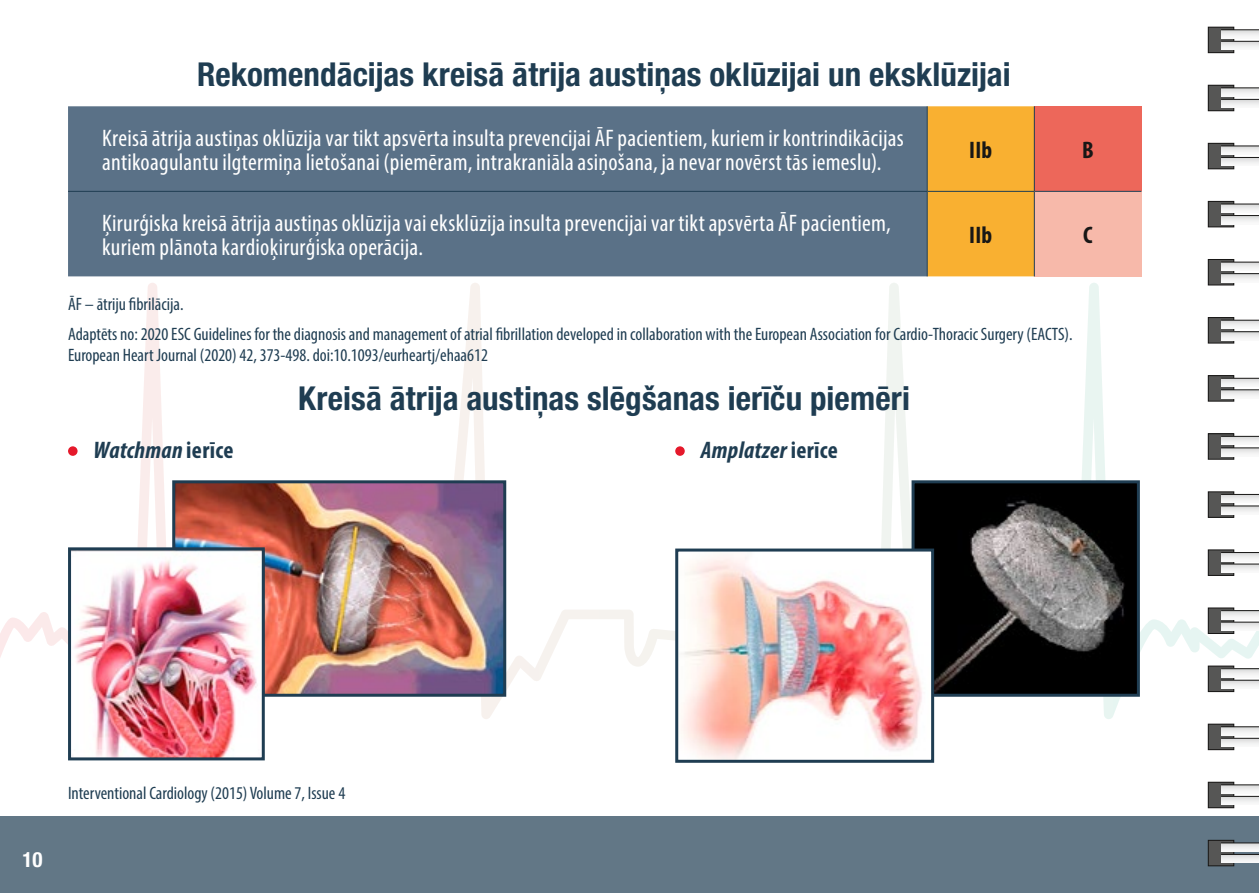
<style>
.page{position:relative;width:1259px;height:893px;background:#fff}
.page>*{position:absolute;margin:0;border:0;box-sizing:border-box;transform-origin:0 0}
.t1{font:700 condensed 33px "Helvetica Neue LT Pro";color:#1f3d52}
.t2{font:condensed 24px/24px "Myriad Pro";letter-spacing:.01em;color:#fff}
.t3{font:italic 700 condensed 24px "Myriad Pro";letter-spacing:.015em;color:#1f3d52}
.t4{font:700 condensed 24px "Myriad Pro";letter-spacing:.005em;color:#181716}
.t5{font:700 condensed 21px "Helvetica Neue LT Pro";color:#fff}
.t6{font:condensed 18px/29.4px "Myriad Pro";color:#1f3d52}
.s1{font-style:normal}
</style>
<div class="page">
<svg style="left:0;top:283px;width:1259px;height:436px"></svg>
<div style="left:0;top:816px;width:1259px;height:77px;background:#627786"></div>
<div style="left:68px;top:106px;width:858px;height:170px;background:#5a7187"></div>
<div style="left:927px;top:106px;width:106px;height:170px;background:#f9b031"></div>
<div style="left:1034px;top:106px;width:107px;height:85px;background:#ed675a"></div>
<div style="left:1034px;top:191px;width:107px;height:85px;background:#f7b9aa"></div>
<hr style="left:926px;top:106px;width:1px;height:85px;background:#1f3d52">
<hr style="left:1033px;top:106px;width:2px;height:85px;background:#1f3d52">
<hr style="left:68px;top:191px;width:859px;height:1px;background:#1f3d52">
<hr style="left:927px;top:191px;width:107px;height:1px;background:#1f3d52">
<hr style="left:926px;top:192px;width:1px;height:84px;background:#1f3d52">
<hr style="left:1034px;top:191px;width:107px;height:1px;background:#1f3d52">
<hr style="left:1033px;top:192px;width:2px;height:84px;background:#1f3d52">
<div style="left:68px;top:446px;width:10px;height:10px;background:#e5192b;border-radius:50%"></div>
<div style="left:675px;top:446px;width:10px;height:10px;background:#e5192b;border-radius:50%"></div>
<img style="left:915px;top:484px;width:221px;height:209px">
<div style="left:911px;top:480px;width:229px;height:217px;border:3px solid #1f3d52"></div>
<img style="left:176px;top:484px;width:326px;height:209px">
<div style="left:172px;top:480px;width:334px;height:217px;border:3px solid #1f3d52"></div>
<img style="left:72px;top:551px;width:189px;height:205px">
<div style="left:68px;top:547px;width:197px;height:213px;border:3px solid #1f3d52"></div>
<img style="left:679px;top:553px;width:251px;height:206px">
<div style="left:675px;top:549px;width:259px;height:214px;border:3px solid #1f3d52"></div>
<div style="left:1208px;top:840px;width:25px;height:26px;background:#565655"></div>
<div style="left:1208px;top:840px;width:26px;height:26px;border:1px solid #181716"></div>
<div style="left:1208px;top:782px;width:25px;height:26px;background:#565655"></div>
<div style="left:1208px;top:782px;width:26px;height:26px;border:1px solid #181716"></div>
<div style="left:1208px;top:724px;width:25px;height:26px;background:#565655"></div>
<div style="left:1208px;top:724px;width:26px;height:26px;border:1px solid #181716"></div>
<div style="left:1208px;top:666px;width:25px;height:26px;background:#565655"></div>
<div style="left:1208px;top:666px;width:26px;height:26px;border:1px solid #181716"></div>
<div style="left:1208px;top:608px;width:25px;height:25px;background:#565655"></div>
<div style="left:1208px;top:608px;width:26px;height:26px;border:1px solid #181716"></div>
<div style="left:1208px;top:550px;width:25px;height:25px;background:#565655"></div>
<div style="left:1208px;top:550px;width:26px;height:26px;border:1px solid #181716"></div>
<div style="left:1208px;top:492px;width:25px;height:25px;background:#565655"></div>
<div style="left:1208px;top:491px;width:26px;height:27px;border:1px solid #181716"></div>
<div style="left:1208px;top:434px;width:25px;height:25px;background:#565655"></div>
<div style="left:1208px;top:433px;width:26px;height:27px;border:1px solid #181716"></div>
<div style="left:1208px;top:376px;width:25px;height:25px;background:#565655"></div>
<div style="left:1208px;top:375px;width:26px;height:26px;border:1px solid #181716"></div>
<div style="left:1208px;top:318px;width:25px;height:25px;background:#565655"></div>
<div style="left:1208px;top:317px;width:26px;height:26px;border:1px solid #181716"></div>
<div style="left:1208px;top:259px;width:25px;height:26px;background:#565655"></div>
<div style="left:1208px;top:259px;width:26px;height:26px;border:1px solid #181716"></div>
<div style="left:1208px;top:201px;width:25px;height:26px;background:#565655"></div>
<div style="left:1208px;top:201px;width:26px;height:26px;border:1px solid #181716"></div>
<div style="left:1208px;top:143px;width:25px;height:26px;background:#565655"></div>
<div style="left:1208px;top:143px;width:26px;height:26px;border:1px solid #181716"></div>
<div style="left:1208px;top:85px;width:25px;height:26px;background:#565655"></div>
<div style="left:1208px;top:85px;width:26px;height:26px;border:1px solid #181716"></div>
<div style="left:1208px;top:27px;width:25px;height:26px;background:#565655"></div>
<div style="left:1208px;top:27px;width:26px;height:26px;border:1px solid #181716"></div>
<svg style="left:1221px;top:855px;width:38px;height:8px"></svg>
<svg style="left:1221px;top:797px;width:38px;height:8px"></svg>
<svg style="left:1221px;top:739px;width:38px;height:8px"></svg>
<svg style="left:1221px;top:681px;width:38px;height:8px"></svg>
<svg style="left:1221px;top:623px;width:38px;height:8px"></svg>
<svg style="left:1221px;top:565px;width:38px;height:8px"></svg>
<svg style="left:1221px;top:506px;width:38px;height:8px"></svg>
<svg style="left:1221px;top:448px;width:38px;height:8px"></svg>
<svg style="left:1221px;top:390px;width:38px;height:8px"></svg>
<svg style="left:1221px;top:332px;width:38px;height:8px"></svg>
<svg style="left:1221px;top:274px;width:38px;height:8px"></svg>
<svg style="left:1221px;top:216px;width:38px;height:8px"></svg>
<svg style="left:1221px;top:158px;width:38px;height:8px"></svg>
<svg style="left:1221px;top:100px;width:38px;height:8px"></svg>
<svg style="left:1221px;top:42px;width:38px;height:8px"></svg>
<svg style="left:1221px;top:843px;width:38px;height:8px"></svg>
<svg style="left:1221px;top:785px;width:38px;height:8px"></svg>
<svg style="left:1221px;top:727px;width:38px;height:8px"></svg>
<svg style="left:1221px;top:669px;width:38px;height:8px"></svg>
<svg style="left:1221px;top:611px;width:38px;height:8px"></svg>
<svg style="left:1221px;top:553px;width:38px;height:8px"></svg>
<svg style="left:1221px;top:495px;width:38px;height:8px"></svg>
<svg style="left:1221px;top:437px;width:38px;height:8px"></svg>
<svg style="left:1221px;top:379px;width:38px;height:8px"></svg>
<svg style="left:1221px;top:321px;width:38px;height:8px"></svg>
<svg style="left:1221px;top:263px;width:38px;height:8px"></svg>
<svg style="left:1221px;top:205px;width:38px;height:8px"></svg>
<svg style="left:1221px;top:146px;width:38px;height:8px"></svg>
<svg style="left:1221px;top:88px;width:38px;height:8px"></svg>
<svg style="left:1221px;top:30px;width:38px;height:8px"></svg>
<hr style="left:1221px;top:854px;width:38px;height:1px;background:#181716">
<hr style="left:1221px;top:796px;width:38px;height:1px;background:#181716">
<hr style="left:1221px;top:738px;width:38px;height:1px;background:#181716">
<hr style="left:1221px;top:680px;width:38px;height:1px;background:#181716">
<hr style="left:1221px;top:622px;width:38px;height:1px;background:#181716">
<hr style="left:1221px;top:563px;width:38px;height:2px;background:#181716">
<hr style="left:1221px;top:505px;width:38px;height:1px;background:#181716">
<hr style="left:1221px;top:447px;width:38px;height:1px;background:#181716">
<hr style="left:1221px;top:389px;width:38px;height:1px;background:#181716">
<hr style="left:1221px;top:331px;width:38px;height:1px;background:#181716">
<hr style="left:1221px;top:273px;width:38px;height:1px;background:#181716">
<hr style="left:1221px;top:215px;width:38px;height:1px;background:#181716">
<hr style="left:1221px;top:157px;width:38px;height:1px;background:#181716">
<hr style="left:1221px;top:99px;width:38px;height:1px;background:#181716">
<hr style="left:1221px;top:41px;width:38px;height:1px;background:#181716">
<hr style="left:1221px;top:842px;width:38px;height:1px;background:#181716">
<hr style="left:1221px;top:784px;width:38px;height:1px;background:#181716">
<hr style="left:1221px;top:726px;width:38px;height:1px;background:#181716">
<hr style="left:1221px;top:668px;width:38px;height:1px;background:#181716">
<hr style="left:1221px;top:610px;width:38px;height:1px;background:#181716">
<hr style="left:1221px;top:552px;width:38px;height:1px;background:#181716">
<hr style="left:1221px;top:494px;width:38px;height:1px;background:#181716">
<hr style="left:1221px;top:436px;width:38px;height:1px;background:#181716">
<hr style="left:1221px;top:378px;width:38px;height:1px;background:#181716">
<hr style="left:1221px;top:320px;width:38px;height:1px;background:#181716">
<hr style="left:1221px;top:262px;width:38px;height:1px;background:#181716">
<hr style="left:1221px;top:204px;width:38px;height:1px;background:#181716">
<hr style="left:1221px;top:145px;width:38px;height:1px;background:#181716">
<hr style="left:1221px;top:87px;width:38px;height:1px;background:#181716">
<hr style="left:1221px;top:29px;width:38px;height:1px;background:#181716">
<h1 class="t1" style="left:197px;top:55px;width:815px">Rekomendācijas kreisā ātrija austiņas oklūzijai un eksklūzijai</h1>
<p class="t2" style="left:102px;top:126px;width:803px">Kreisā ātrija austiņas oklūzija var tikt apsvērta insulta prevencijai ĀF pacientiem, kuriem ir kontrindikācijas antikoagulantu ilgtermiņa lietošanai (piemēram, intrakraniāla asiņošana, ja nevar novērst tās iemeslu).</p>
<p class="t2" style="left:102px;top:211px;width:790px">Ķirurģiska kreisā ātrija austiņas oklūzija vai eksklūzija insulta prevencijai var tikt apsvērta ĀF pacientiem, kuriem plānota kardioķirurģiska operācija.</p>
<p class="t4" style="left:969px;top:135px;width:24px">IIb</p>
<p class="t4" style="left:1082px;top:135px;width:13px">B</p>
<p class="t4" style="left:969px;top:220px;width:24px">IIb</p>
<p class="t4" style="left:1083px;top:220px;width:11px">C</p>
<p class="t6" style="left:68px;top:289px;width:1006px">ĀF – ātriju fibrilācija.<br>Adaptēts no: 2020 ESC Guidelines for the diagnosis and management of atrial fibrillation developed in collaboration with the European Association for Cardio-Thoracic Surgery (EACTS).</p>
<p class="t6" style="left:68px;top:340px;width:421px">European Heart Journal (2020) 42, 373-498. doi:10.1093/eurheartj/ehaa612</p>
<h1 class="t1" style="left:298px;top:378px;width:613px">Kreisā ātrija austiņas slēgšanas ierīču piemēri</h1>
<p class="t3" style="left:94px;top:435px;width:141px">Watchman <span class="s1">ierīce</span></p>
<p class="t3" style="left:701px;top:435px;width:139px">Amplatzer <span class="s1">ierīce</span></p>
<p class="t5" style="left:22px;top:847px;width:22px">10</p>
<p class="t6" style="left:68px;top:779px;width:279px">Interventional Cardiology (2015) Volume 7, Issue 4</p>
</div>
